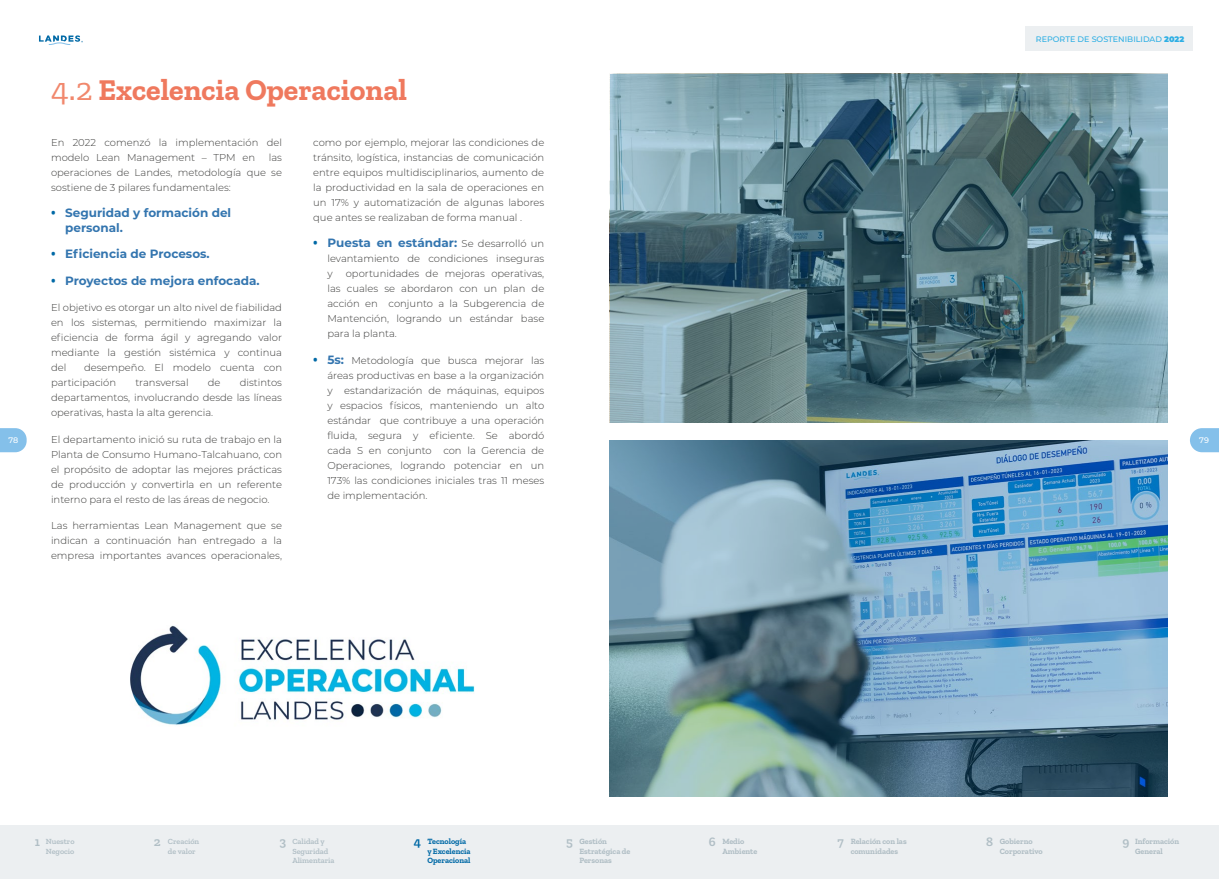
<style>
.page{position:relative;width:1219px;height:879px;background:#fff}
.page>*{position:absolute;margin:0;border:0;box-sizing:border-box;transform-origin:0 0}
.t1{font:700 30px "Zilla Slab";color:#ef795e}
.t2{font:600 13px "Zilla Slab";color:#b0bec5}
.t3{font:600 13px "Zilla Slab";color:#0069a6}
.t4{font:700 12px/15px "Montserrat";color:#3375af}
.t5{font:300 10px/15px "Montserrat";color:#3c3c3b;text-align:justify}
.t6{font:700 8px/9.6px "Zilla Slab";color:#b0bec5}
.t7{font:600 8px/9.6px "Zilla Slab";color:#b0bec5}
.t8{font:700 8px/9.6px "Zilla Slab";color:#0069a6}
.t9{font:500 8px "Montserrat";color:#2eafe4}
.t10{font:500 8px "Montserrat";color:#fff}
.s1{font-weight:900}
.s2{font-weight:400;font-size:33px;color:#f1886d}
.s3{font-family:"Open Sans";color:#0069a6}
.s4{font-weight:300;font-size:10px;color:#3c3c3b}
.s5{font-family:"Open Sans";font-weight:700;font-size:12px;color:#0069a6}
.s6{font-weight:700;font-size:12px;color:#3375af}
</style>
<div class="page">
<img style="left:609px;top:440px;width:559px;height:357px">
<svg style="left:610px;top:74px;width:558px;height:348px;background:#5d7f89"></svg>
<img style="left:130px;top:625px;width:345px;height:100px">
<svg style="left:39px;top:35px;width:44px;height:10px"></svg>
<div style="left:1025px;top:26px;width:168px;height:24px;background:#eceff1"></div>
<div style="left:0;top:825px;width:1219px;height:54px;background:#eceff1"></div>
<svg style="left:0;top:428px;width:27px;height:24px"></svg>
<svg style="left:1190px;top:428px;width:29px;height:24px"></svg>
<p class="t9" style="left:1036px;top:34px;width:150px">REPORTE DE SOSTENIBILIDAD <span class="s1">2022</span></p>
<h1 class="t1" style="left:51px;top:72px;width:358px"><span class="s2">4.2</span> Excelencia Operacional</h1>
<p class="t5" style="left:51px;top:134px;width:233px">En 2022 comenzó la implementación del modelo Lean Management – TPM en</p>
<p class="t5" style="left:313px;top:134px;width:233px">como por ejemplo, mejorar las condiciones de tránsito, logística, instancias de comunicación entre equipos multidisciplinarios, aumento de la productividad en la sala de operaciones en un 17% y automatización de algunas labores que antes se realizaban de forma manual .</p>
<p class="t4" style="left:313px;top:235px;width:233px"><span class="s3">•</span> Puesta en estándar: <span class="s4">Se desarrolló un</span></p>
<p class="t5" style="left:327px;top:251px;width:218px">levantamiento de condiciones inseguras y</p>
<p class="t5" style="left:51px;top:149px;width:233px;text-indent:218px">las operaciones de Landes, metodología que se sostiene de 3 pilares fundamentales:</p>
<p class="t4" style="left:65px;top:205px;width:168px;text-indent:-14px"><span class="s3">•</span> Seguridad y formación del personal.</p>
<p class="t4" style="left:51px;top:246px;width:160px"><span class="s3">•</span> Eficiencia de Procesos.</p>
<p class="t4" style="left:51px;top:272px;width:210px"><span class="s3">•</span> Proyectos de mejora enfocada.</p>
<p class="t5" style="left:51px;top:300px;width:233px">El objetivo es otorgar un alto nivel de fiabilidad en los sistemas, permitiendo maximizar la eficiencia de forma ágil y agregando valor mediante la gestión sistémica y continua del</p>
<p class="t5" style="left:327px;top:266px;width:218px;text-indent:18px">oportunidades de mejoras operativas, las cuales se abordaron con un plan de acción en conjunto a la Subgerencia de Mantención, logrando un estándar base para la planta.</p>
<p class="t5" style="left:327px;top:352px;width:218px;text-indent:-14px"><span class="s5">•</span> <span class="s6">5s:</span> Metodología que busca mejorar las áreas productivas en base a la organización y estandarización de máquinas, equipos y espacios físicos, manteniendo un alto estándar que contribuye a una operación fl uida, segura y eficiente. Se abordó cada S en conjunto con la Gerencia de Operaciones, logrando potenciar en un 173% las condiciones iniciales tras 11 meses de implementación.</p>
<p class="t5" style="left:51px;top:360px;width:233px;text-indent:33px">desempeño. El modelo cuenta con participación</p>
<p class="t5" style="left:51px;top:375px;width:233px;text-indent:189px">distintos departamentos, involucrando desde las líneas operativas, hasta la alta gerencia.</p>
<p class="t5" style="left:51px;top:431px;width:233px">El departamento inició su ruta de trabajo en la Planta de Consumo Humano-Talcahuano, con el propósito de adoptar las mejores prácticas de producción y convertirla en un referente interno para el resto de las áreas de negocio.</p>
<p class="t5" style="left:51px;top:517px;width:233px">Las herramientas Lean Management que se indican a continuación han entregado a la empresa importantes avances operacionales,</p>
<p class="t5" style="left:135px;top:375px;width:55px">transversal</p>
<p class="t5" style="left:208px;top:375px;width:14px">de</p>
<p class="t10" style="left:9px;top:435px;width:11px">78</p>
<p class="t10" style="left:1199px;top:435px;width:11px">79</p>
<h2 class="t2" style="left:709px;top:834px;width:8px">6</h2>
<p class="t6" style="left:851px;top:837px;width:58px">Relación con las comunidades</p>
<h2 class="t2" style="left:986px;top:834px;width:9px">8</h2>
<p class="t6" style="left:1135px;top:837px;width:46px">Información<br>General</p>
<h2 class="t2" style="left:35px;top:834px;width:7px">1</h2>
<p class="t6" style="left:579px;top:837px;width:52px">Gestión<br>Estratégica de<br>Personas</p>
<h2 class="t2" style="left:279px;top:834px;width:8px">3</h2>
<p class="t8" style="left:427px;top:837px;width:45px">Tecnología y Excelencia<br>Operacional</p>
<p class="t7" style="left:168px;top:836px;width:33px">Creación</p>
<h2 class="t3" style="left:414px;top:834px;width:9px">4</h2>
<p class="t7" style="left:168px;top:846px;width:29px">de valor</p>
<p class="t7" style="left:292px;top:836px;width:44px">Calidad y<br>Seguridad<br>Alimentaria</p>
<h2 class="t2" style="left:566px;top:834px;width:8px">5</h2>
<p class="t6" style="left:722px;top:837px;width:36px">Medio<br>Ambiente</p>
<h2 class="t2" style="left:837px;top:834px;width:8px">7</h2>
<p class="t6" style="left:1000px;top:837px;width:44px">Gobierno<br>Corporativo</p>
<p class="t7" style="left:46px;top:836px;width:30px">Nuestro</p>
<h2 class="t2" style="left:154px;top:834px;width:8px">2</h2>
<p class="t7" style="left:46px;top:846px;width:30px">Negocio</p>
<h2 class="t2" style="left:1123px;top:834px;width:8px">9</h2>
</div>
